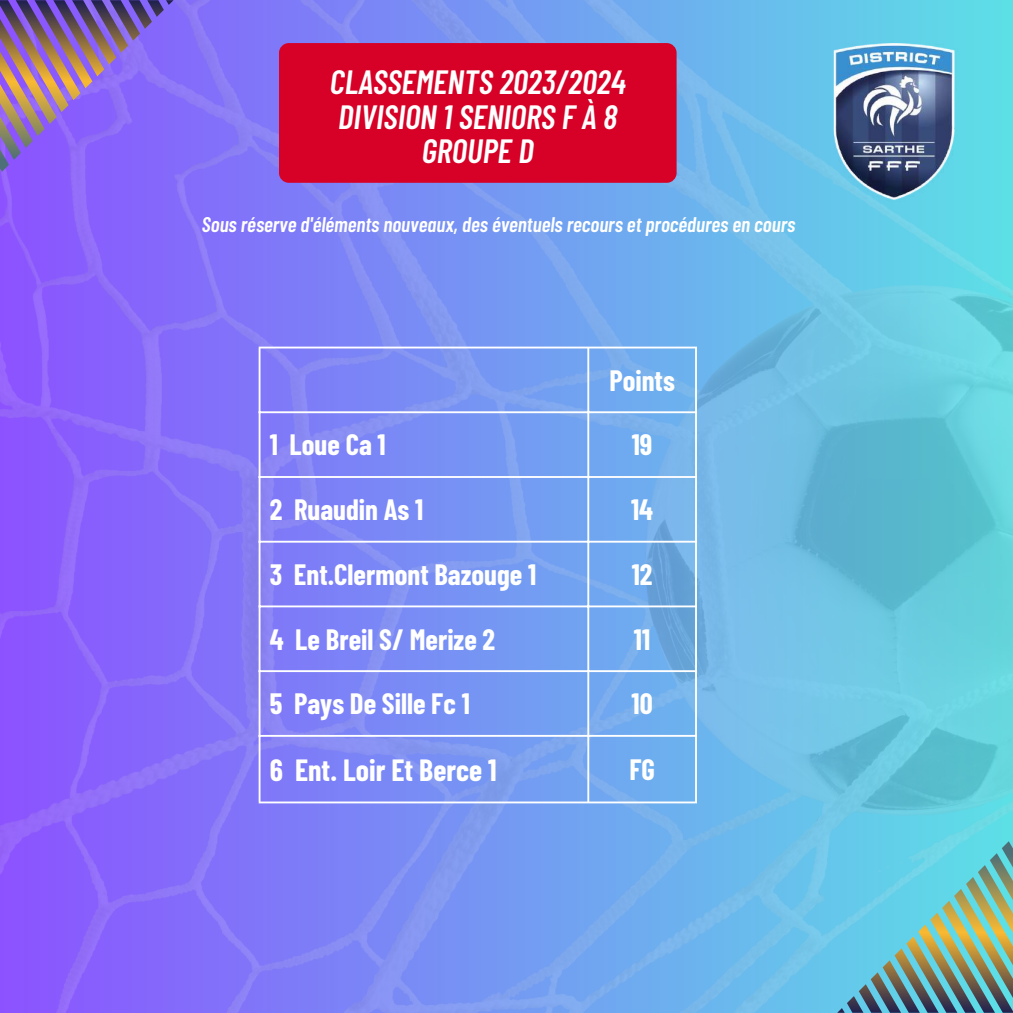
<style>
.page{position:relative;width:1013px;height:1013px;background:#fff}
.page>*{position:absolute;margin:0;border:0;box-sizing:border-box;transform-origin:0 0}
.t1{font:italic 600 33.62px/34.8px "Barlow Condensed";color:#fff;text-align:center}
.t2{font:700 30px "Barlow Condensed";color:#fff}
.t3{font:700 28.75px "Barlow Condensed";color:#fff}
.t4{font:italic 600 21.12px "Barlow Condensed";color:#fff}
</style>
<div class="page">
<img style="left:0;top:0;width:1012px;height:1012px">
<div style="left:279px;top:43px;width:397px;height:140px;background:#d70026;border-radius:10px"></div>
<svg style="left:0;top:0;width:173px;height:172px;background:#8b68c4"></svg>
<svg style="left:837px;top:841px;width:175px;height:171px;background:#6fb7b9"></svg>
<hr style="left:259px;top:348px;width:1px;height:453px;background:#fff">
<hr style="left:587px;top:348px;width:2px;height:453px;background:#fff">
<hr style="left:695px;top:348px;width:2px;height:453px;background:#fff">
<hr style="left:259px;top:346px;width:438px;height:2px;background:#fff">
<hr style="left:259px;top:411px;width:438px;height:2px;background:#fff">
<hr style="left:259px;top:476px;width:438px;height:2px;background:#fff">
<hr style="left:259px;top:541px;width:438px;height:1px;background:#fff">
<hr style="left:259px;top:605px;width:438px;height:2px;background:#fff">
<hr style="left:259px;top:670px;width:438px;height:2px;background:#fff">
<hr style="left:259px;top:735px;width:438px;height:1px;background:#fff">
<hr style="left:259px;top:801px;width:438px;height:2px;background:#fff">
<img style="left:819px;top:43px;width:139px;height:160px">
<p class="t1" style="left:330px;top:63px;width:297px">CLASSEMENTS 2023/2024<br>DIVISION 1 SENIORS F À 8<br>GROUPE D</p>
<p class="t4" style="left:202px;top:211px;width:595px">Sous réserve d'éléments nouveaux, des éventuels recours et procédures en cours</p>
<p class="t3" style="left:609px;top:362px;width:67px">Points</p>
<p class="t3" style="left:270px;top:426px;width:117px">1 Loue Ca 1</p>
<p class="t3" style="left:632px;top:426px;width:22px">19</p>
<p class="t3" style="left:270px;top:491px;width:155px">2 Ruaudin As 1</p>
<p class="t3" style="left:631px;top:491px;width:24px">14</p>
<p class="t3" style="left:270px;top:556px;width:268px">3 Ent.Clermont Bazouge 1</p>
<p class="t3" style="left:631px;top:556px;width:22px">12</p>
<p class="t3" style="left:270px;top:621px;width:227px">4 Le Breil S/ Merize 2</p>
<p class="t3" style="left:634px;top:621px;width:18px">11</p>
<p class="t3" style="left:270px;top:685px;width:201px">5 Pays De Sille Fc 1</p>
<p class="t3" style="left:631px;top:685px;width:23px">10</p>
<p class="t2" style="left:270px;top:751px;width:228px">6 Ent. Loir Et Berce 1</p>
<p class="t3" style="left:629px;top:751px;width:27px">FG</p>
</div>
